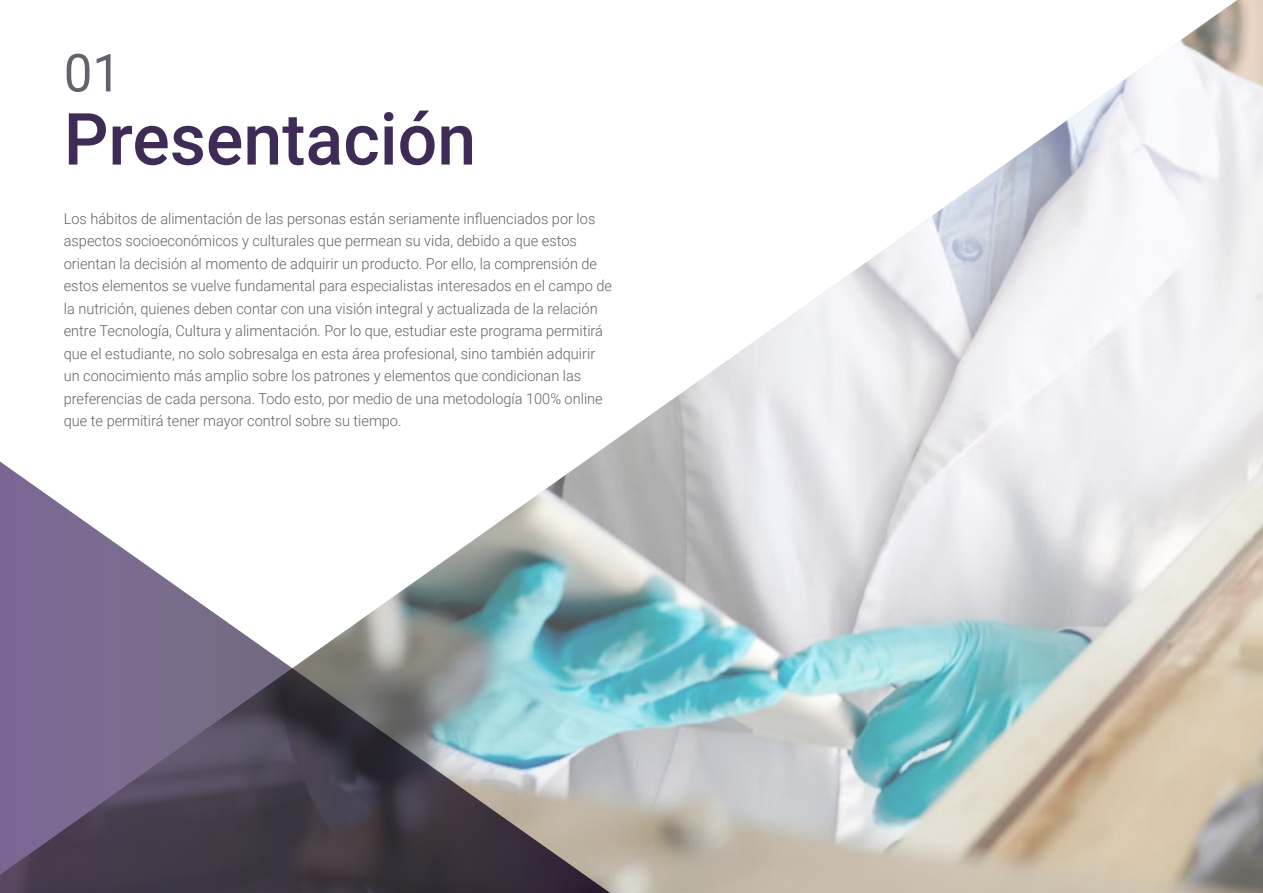
<style>
.page{position:relative;width:1263px;height:893px;background:#fff}
.page>*{position:absolute;margin:0;border:0;box-sizing:border-box;transform-origin:0 0}
.t1{font:500 72px "Roboto";color:#3e2b56}
.t2{font:52.5px "Roboto";color:#61646a}
.t3{font:300 15px/22.5px "Roboto";color:#61646a}
</style>
<div class="page">
<img style="left:607px;top:0;width:656px;height:893px">
<svg style="left:0;top:446px;width:640px;height:447px"></svg>
<h2 class="t2" style="left:64px;top:36px;width:59px">01</h2>
<h1 class="t1" style="left:64px;top:89px;width:414px">Presentación</h1>
<p class="t3" style="left:64px;top:207px;width:550px">Los hábitos de alimentación de las personas están seriamente influenciados por los aspectos socioeconómicos y culturales que permean su vida, debido a que estos orientan la decisión al momento de adquirir un producto. Por ello, la comprensión de estos elementos se vuelve fundamental para especialistas interesados en el campo de la nutrición, quienes deben contar con una visión integral y actualizada de la relación entre Tecnología, Cultura y alimentación. Por lo que, estudiar este programa permitirá que el estudiante, no solo sobresalga en esta área profesional, sino también adquirir un conocimiento más amplio sobre los patrones y elementos que condicionan las preferencias de cada persona. Todo esto, por medio de una metodología 100% online que te permitirá tener mayor control sobre su tiempo.</p>
</div>
